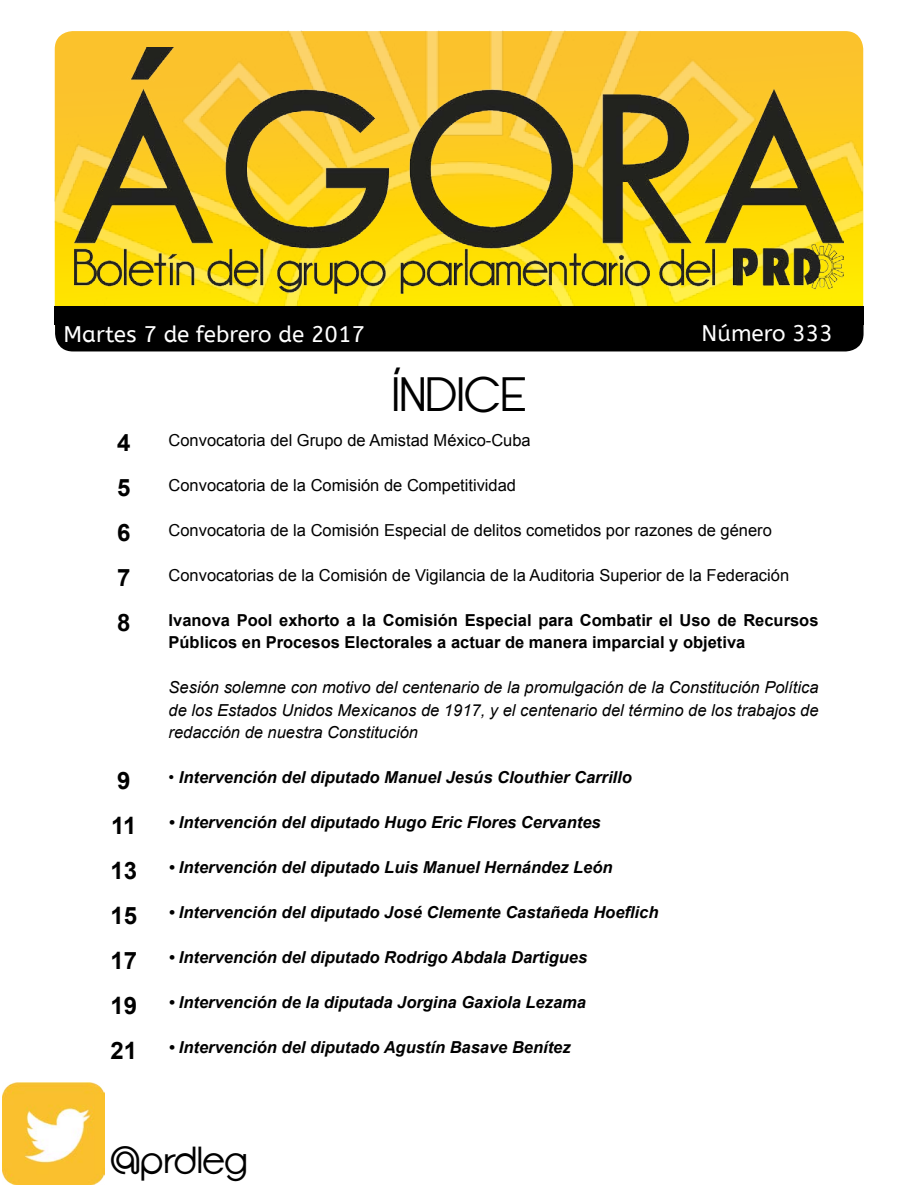
<style>
.page{position:relative;width:918px;height:1188px;background:#fff}
.page>*{position:absolute;margin:0;border:0;box-sizing:border-box;transform-origin:0 0}
.t1{font:48px "Opificio";color:#000}
.t2{font:37.5px "Opificio";color:#000}
.t3{font:700 24px/45px "Arial";color:#000;text-align:justify}
.t4{font:22.5px "A Bee Zee";color:#fff}
.t5{font:italic 700 16.5px "Arial";color:#000}
.t6{font:16.5px "Arial";color:#000}
.t7{font:italic 16.5px/22.5px "Arial";color:#000;text-align:justify}
.t8{font:700 16.5px/22.5px "Arial";color:#000}
.s1{font-weight:400;font-style:normal}
</style>
<div class="page">
<img style="left:54px;top:30px;width:808px;height:285px">
<div style="left:55px;top:306px;width:809px;height:45px;background:#000;border-radius:18px"></div>
<img style="left:75px;top:48px;width:768px;height:245px">
<div style="left:55px;top:306px;width:809px;height:18px;background:#000"></div>
<img style="left:2px;top:1082px;width:103px;height:103px">
<h3 class="t4" style="left:63px;top:321px;width:303px">Martes 7 de febrero de 2017</h3>
<h3 class="t4" style="left:702px;top:320px;width:133px">Número 333</h3>
<h3 class="t3" style="left:117px;top:421px;width:15px">4<br>5<br>6<br>7<br>8</h3>
<h3 class="t3" style="left:110px;top:759px;width:28px;text-align:left">9<br>11<br>13<br>15<br>17<br>19<br>21</h3>
<h1 class="t1" style="left:392px;top:368px;width:135px">ÍNDICE</h1>
<p class="t6" style="left:169px;top:429px;width:364px">Convocatoria del Grupo de Amistad México-Cuba</p>
<p class="t6" style="left:169px;top:474px;width:349px">Convocatoria de la Comisión de Competitividad</p>
<p class="t6" style="left:169px;top:519px;width:605px">Convocatoria de la Comisión Especial de delitos cometidos por razones de género</p>
<p class="t6" style="left:169px;top:564px;width:622px">Convocatorias de la Comisión de Vigilancia de la Auditoria Superior de la Federación</p>
<p class="t8" style="left:169px;top:609px;width:652px">Ivanova Pool exhorto a la Comisión Especial para Combatir el Uso de Recursos<br>Públicos en Procesos Electorales a actuar de manera imparcial y objetiva</p>
<p class="t7" style="left:169px;top:676px;width:652px">Sesión solemne con motivo del centenario de la promulgación de la Constitución Política de los Estados Unidos Mexicanos de 1917, y el centenario del término de los trabajos de redacción de nuestra Constitución</p>
<p class="t5" style="left:169px;top:766px;width:465px"><span class="s1">•</span> Intervención del diputado Manuel Jesús Clouthier Carrillo</p>
<p class="t5" style="left:169px;top:811px;width:434px">• Intervención del diputado Hugo Eric Flores Cervantes</p>
<p class="t5" style="left:169px;top:856px;width:446px">• Intervención del diputado Luis Manuel Hernández León</p>
<p class="t5" style="left:169px;top:901px;width:491px">• Intervención del diputado José Clemente Castañeda Hoeflich</p>
<p class="t5" style="left:169px;top:946px;width:420px">• Intervención del diputado Rodrigo Abdala Dartigues</p>
<p class="t5" style="left:169px;top:991px;width:419px">• Intervención de la diputada Jorgina Gaxiola Lezama</p>
<p class="t5" style="left:169px;top:1036px;width:404px">• Intervención del diputado Agustín Basave Benítez</p>
<h2 class="t2" style="left:110px;top:1139px;width:139px">@prdleg</h2>
</div>
